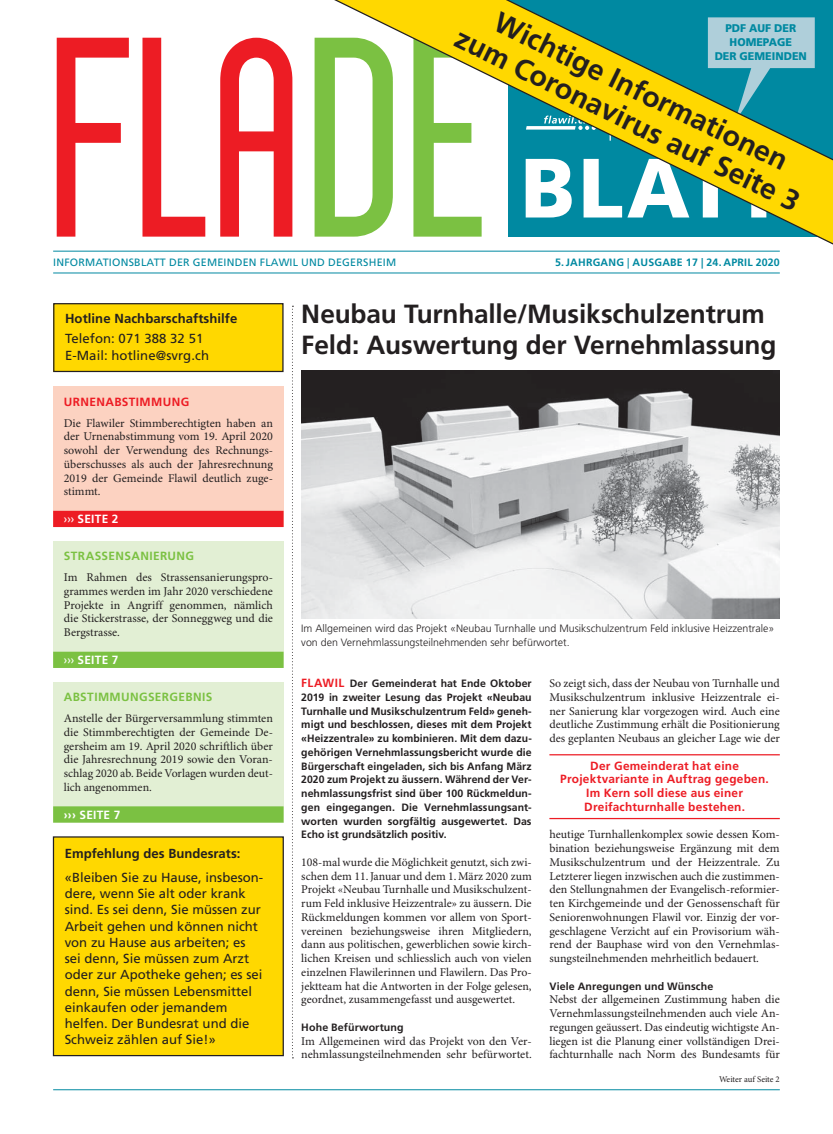
<style>
.page{position:relative;width:833px;height:1134px;background:#fff}
.page>*{position:absolute;margin:0;border:0;box-sizing:border-box;transform-origin:0 0}
.t1{font:284.12px "Sigward";color:#ed1c24;scale:.94 1}
.t2{font:900 84px "Frutiger LT Std";letter-spacing:.04em;color:#fff}
.t3{font:700 28.75px/31.5px "Frutiger LT Std";color:#231f20;text-align:center}
.t4{font:700 26.25px/31.2px "Frutiger LT Std";letter-spacing:-.01em;color:#231f20}
.t5{font:13.12px/16.2px "Frutiger LT Std";color:#231f20}
.t6{font:700 13.12px "Frutiger LT Std";letter-spacing:.005em;color:#231f20}
.t7{font:11.88px/13.8px "Minion Pro";color:#231f20;text-align:justify}
.t8{font:700 11.88px/13.8px "Frutiger LT Std";letter-spacing:.02em;color:#ed1c24;text-align:center}
.t9{font:700 11.88px "Frutiger LT Std";letter-spacing:.03em;color:#7bc142}
.t10{font:700 11.88px "Frutiger LT Std";letter-spacing:.02em;color:#fff}
.t11{font:900 11.12px/13.9px "Frutiger LT Std";color:#0089a1;text-align:center;scale:.96 1}
.t12{font:700 10.62px/13.8px "Frutiger LT Std";letter-spacing:.01em;color:#231f20;text-align:justify}
.t13{font:300 10.62px/13.8px "Frutiger LT Std";color:#231f20}
.t14{font:10.62px "Frutiger LT Std";letter-spacing:.02em;color:#0089a1}
.t15{font:700 10.62px "Frutiger LT Std";letter-spacing:.02em;color:#0089a1}
.t16{font:8.75px "Minion Pro";letter-spacing:-.005em;color:#231f20}
.s1{color:#7bc142}
.s2{font-weight:400}
.s3{font-size:11.88px;color:#ed1c24}
</style>
<div class="page">
<div style="left:53px;top:386px;width:230px;height:141px;background:#fcd2c1"></div>
<div style="left:53px;top:511px;width:230px;height:16px;background:#ed1c24"></div>
<hr style="left:549px;top:754px;width:231px;height:1px;background:#ed1c24">
<hr style="left:549px;top:818px;width:231px;height:1px;background:#ed1c24">
<div style="left:53px;top:837px;width:230px;height:218px;background:#ffd800"></div>
<div style="left:53px;top:836px;width:231px;height:220px;border:1px solid #231f20"></div>
<div style="left:54px;top:304px;width:229px;height:67px;background:#ffd800"></div>
<div style="left:53px;top:303px;width:230px;height:69px;border:1px solid #231f20"></div>
<div style="left:53px;top:541px;width:230px;height:127px;background:#e2efd4"></div>
<div style="left:53px;top:652px;width:230px;height:16px;background:#7bc142"></div>
<div style="left:53px;top:682px;width:230px;height:140px;background:#e2efd4"></div>
<div style="left:53px;top:806px;width:230px;height:17px;background:#7bc142"></div>
<svg style="left:292px;top:375px;width:1px;height:683px"></svg>
<img style="left:301px;top:375px;width:479px;height:243px">
<hr style="left:53px;top:1089px;width:727px;height:1px;background:#0089a1">
<hr style="left:53px;top:251px;width:727px;height:1px;background:#0089a1">
<hr style="left:53px;top:272px;width:727px;height:1px;background:#0089a1">
<svg style="left:137px;top:0;width:696px;height:375px"></svg>
<h3 class="t3" style="left:477px;top:-5px;width:381px;rotate:26deg">Wichtige Informationen zum Coronavirus auf Seite 3</h3>
<p class="t11" style="left:714px;top:22px;width:98px">PDF AUF DER<br>HOMEPAGE<br>DER GEMEINDEN</p>
<h1 class="t1" style="left:57px;top:-28px;width:472px">FlA<span class="s1">DE</span></h1>
<h2 class="t2" style="left:521px;top:148px;width:262px">BLATT</h2>
<p class="t14" style="left:53px;top:257px;width:344px">INFORMATIONSBLATT DER GEMEINDEN FLAWIL UND DEGERSHEIM</p>
<p class="t15" style="left:555px;top:257px;width:226px">5. JAHRGANG <span class="s2">|</span> AUSGABE 17 | 24. APRIL 2020</p>
<p class="t6" style="left:65px;top:312px;width:174px">Hotline Nachbarschaftshilfe</p>
<p class="t5" style="left:65px;top:331px;width:145px">Telefon: 071 388 32 51<br>E-Mail: hotline@svrg.ch</p>
<p class="t8" style="left:64px;top:395px;width:127px">URNENABSTIMMUNG</p>
<p class="t7" style="left:64px;top:417px;width:211px">Die Flawiler Stimmberechtigten haben an der Urnenabstimmung vom 19. April 2020 sowohl der Verwendung des Rechnungs&shy;überschusses als auch der Jahresrechnung 2019 der Gemeinde Flawil deutlich zuge&shy;stimmt.</p>
<p class="t10" style="left:64px;top:513px;width:56px"><span class="s2">›››</span> SEITE 2</p>
<p class="t9" style="left:64px;top:550px;width:132px">STRASSENSANIERUNG</p>
<p class="t7" style="left:64px;top:571px;width:211px">Im Rahmen des Strassensanierungspro&shy;grammes werden im Jahr 2020 verschiedene Projekte in Angriff genommen, nämlich die Stickerstrasse, der Sonneggweg und die Bergstrasse.</p>
<p class="t10" style="left:64px;top:654px;width:56px"><span class="s2">›››</span> SEITE 7</p>
<p class="t9" style="left:64px;top:691px;width:150px">ABSTIMMUNGSERGEBNIS</p>
<p class="t7" style="left:64px;top:712px;width:211px">Anstelle der Bürgerversammlung stimmten die Stimmberechtigten der Gemeinde De&shy;gersheim am 19. April 2020 schriftlich über die Jahresrechnung 2019 sowie den Voran&shy;schlag 2020 ab. Beide Vorlagen wurden deut&shy;lich angenommen.</p>
<p class="t10" style="left:64px;top:809px;width:58px">››› SEITE 7</p>
<p class="t6" style="left:65px;top:847px;width:177px">Empfehlung des Bundesrats:</p>
<p class="t5" style="left:65px;top:870px;width:200px">«Bleiben Sie zu Hause, insbeson&shy;dere, wenn Sie alt oder krank sind. Es sei denn, Sie müssen zur<br>Arbeit gehen und können nicht von zu Hause aus arbeiten; es sei denn, Sie müssen zum Arzt oder zur Apotheke gehen; es sei denn, Sie müssen Lebensmittel einkaufen oder jemandem helfen. Der Bundesrat und die<br>Schweiz zählen auf Sie!»</p>
<h3 class="t4" style="left:301px;top:299px;width:477px">Neubau Turnhalle/Musikschulzentrum<br>Feld: Auswertung der Vernehmlassung</h3>
<p class="t13" style="left:301px;top:622px;width:474px">Im Allgemeinen wird das Projekt «Neubau Turnhalle und Musikschulzentrum Feld inklusive Heizzentrale» von den Vernehmlassungsteilnehmenden sehr befürwortet.</p>
<p class="t12" style="left:301px;top:677px;width:232px"><span class="s3">FLAWIL</span> Der Gemeinderat hat Ende Oktober 2019 in zweiter Lesung das Projekt «Neubau Turnhalle und Musikschulzentrum Feld» geneh&shy;migt und beschlossen, dieses mit dem Projekt «Heizzentrale» zu kombinieren. Mit dem dazu&shy;gehörigen Vernehmlassungsbericht wurde die Bürgerschaft eingeladen, sich bis Anfang März 2020 zum Projekt zu äussern. Während der Ver&shy;nehmlassungsfrist sind über 100 Rückmeldun&shy;gen eingegangen. Die Vernehmlassungsant&shy;worten wurden sorgfältig ausgewertet. Das Echo ist grundsätzlich positiv.</p>
<p class="t7" style="left:301px;top:856px;width:232px">108-mal wurde die Möglichkeit genutzt, sich zwi&shy;schen dem 11. Januar und dem 1. März 2020 zum Projekt «Neubau Turnhalle und Musikschulzent&shy;rum Feld inklusive Heizzentrale» zu äussern. Die Rückmeldungen kommen vor allem von Sport&shy;vereinen beziehungsweise ihren Mitgliedern, dann aus politischen, gewerblichen sowie kirch&shy;lichen Kreisen und schliesslich auch von vielen einzelnen Flawilerinnen und Flawilern. Das Pro&shy;jektteam hat die Antworten in der Folge gelesen, geordnet, zusammengefasst und ausgewertet.</p>
<p class="t12" style="left:301px;top:1021px;width:104px">Hohe Befürwortung</p>
<p class="t7" style="left:301px;top:1035px;width:232px">Im Allgemeinen wird das Projekt von den Ver&shy;nehmlassungsteilnehmenden sehr befürwortet.</p>
<p class="t7" style="left:549px;top:677px;width:232px">So zeigt sich, dass der Neubau von Turnhalle und Musikschulzentrum inklusive Heizzentrale ei&shy;ner Sanierung klar vorgezogen wird. Auch eine deutliche Zustimmung erhält die Positionierung des geplanten Neubaus an gleicher Lage wie der</p>
<p class="t8" style="left:560px;top:759px;width:210px">Der Gemeinderat hat eine<br>Projektvariante in Auftrag gegeben.<br>Im Kern soll diese aus einer<br>Dreifachturnhalle bestehen.</p>
<p class="t7" style="left:549px;top:829px;width:232px">heutige Turnhallenkomplex sowie dessen Kom&shy;bination beziehungsweise Ergänzung mit dem Musikschulzentrum und der Heizzentrale. Zu Letzterer liegen inzwischen auch die zustimmen&shy;den Stellungnahmen der Evangelisch-reformier&shy;ten Kirchgemeinde und der Genossenschaft für Seniorenwohnungen Flawil vor. Einzig der vor&shy;geschlagene Verzicht auf ein Provisorium wäh&shy;rend der Bauphase wird von den Vernehmlas&shy;sungsteilnehmenden mehrheitlich bedauert.</p>
<p class="t12" style="left:549px;top:979px;width:165px">Viele Anregungen und Wünsche</p>
<p class="t7" style="left:549px;top:994px;width:232px">Nebst der allgemeinen Zustimmung haben die Vernehmlassungsteilnehmenden auch viele An&shy;regungen geäussert. Das eindeutig wichtigste An&shy;liegen ist die Planung einer vollständigen Drei&shy;fachturnhalle nach Norm des Bundesamts für</p>
<p class="t16" style="left:719px;top:1076px;width:62px">Weiter auf Seite 2</p>
</div>
